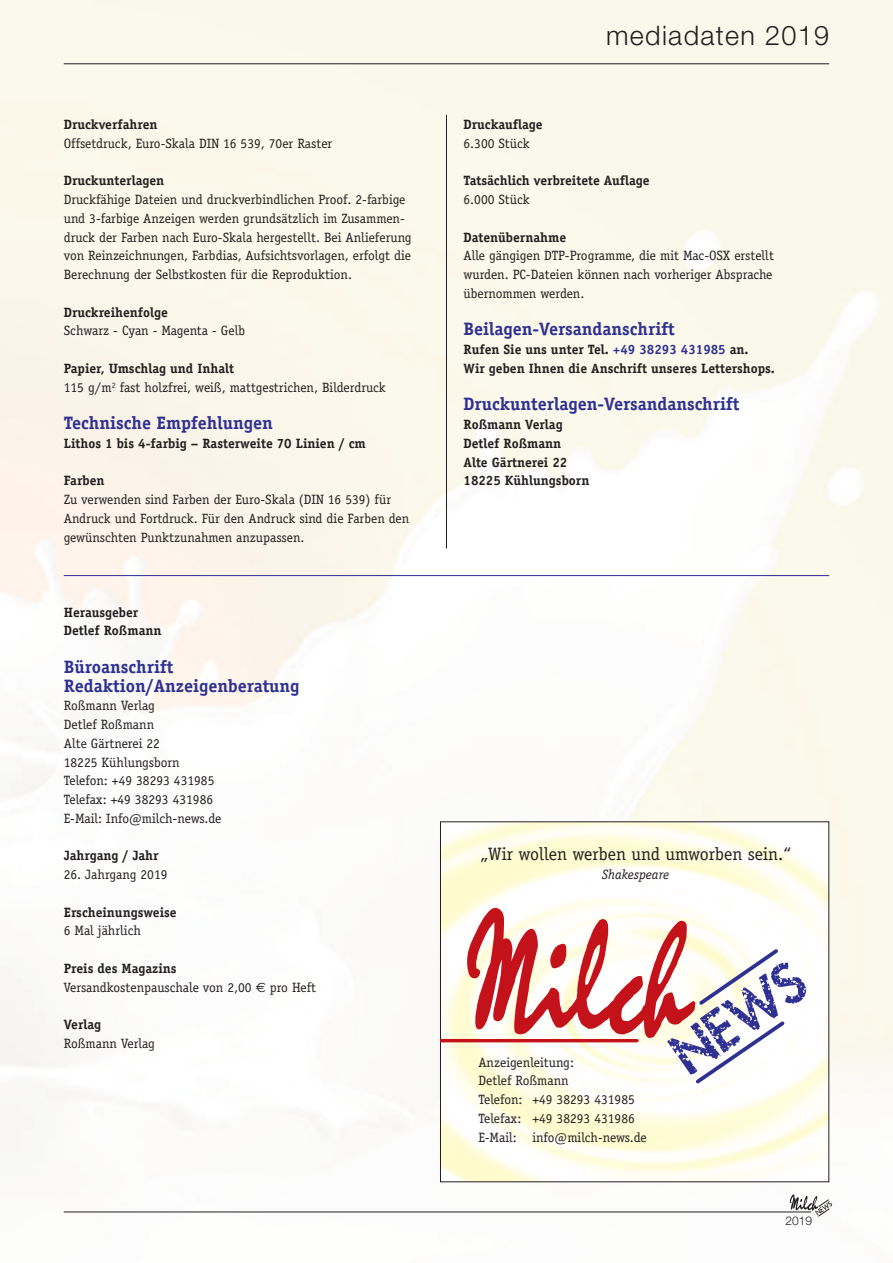
<style>
.page{position:relative;width:893px;height:1263px;background:#fff}
.page>*{position:absolute;margin:0;border:0;box-sizing:border-box;transform-origin:0 0}
.t1{font:300 27px "Helvetica Neue";letter-spacing:.05em;color:#231f20}
.t2{font:700 18px/18.8px "Officina Serif";color:#2e3092}
.t3{font:18px "Officina Serif";color:#231f20}
.t4{font:13.5px/18.8px "Officina Serif";color:#231f20}
.t5{font:700 13.5px/18.8px "Officina Serif";color:#231f20}
.t6{font:italic 13.5px "Officina Serif";color:#231f20}
.t7{font:300 12px "Helvetica Neue";color:#231f20}
.s1{font-weight:700}
.s2{font-family:"Euro Sans"}
.s3{color:#2e3092}
</style>
<div class="page">
<hr style="left:64px;top:1211px;width:747px;height:1px;background:#231f20">
<hr style="left:64px;top:63px;width:765px;height:1px;background:#231f20">
<svg style="left:790px;top:1194px;width:42px;height:22px"></svg>
<hr style="left:64px;top:575px;width:765px;height:1px;background:#2e3092">
<hr style="left:446px;top:115px;width:1px;height:434px;background:#231f20">
<svg style="left:466px;top:908px;width:340px;height:175px"></svg>
<hr style="left:440px;top:1039px;width:197px;height:3px;background:#c4121a">
<p class="t5" style="left:64px;top:116px;width:95px">Druckverfahren</p>
<p class="t4" style="left:64px;top:134px;width:270px">Offsetdruck, Euro-Skala DIN 16 539, 70er Raster</p>
<p class="t5" style="left:64px;top:172px;width:102px">Druckunterlagen</p>
<p class="t4" style="left:64px;top:190px;width:349px">Druckfähige Dateien und druckverbindlichen Proof. 2-farbige und 3-farbige Anzeigen werden grundsätzlich im Zusammen&shy;druck der Farben nach Euro-Skala hergestellt. Bei Anlieferung von Reinzeichnungen, Farbdias, Aufsichtsvorlagen, erfolgt die Berechnung der Selbstkosten für die Reproduktion.</p>
<p class="t5" style="left:64px;top:304px;width:106px">Druckreihenfolge</p>
<p class="t4" style="left:64px;top:321px;width:183px">Schwarz - Cyan - Magenta - Gelb</p>
<p class="t4" style="left:64px;top:359px;width:324px"><span class="s1">Papier, Umschlag und Inhalt<br></span>115 g/m<sup>2</sup> fast holzfrei, weiß, mattgestrichen, Bilderdruck</p>
<h2 class="t2" style="left:64px;top:415px;width:210px">Technische Empfehlungen</h2>
<p class="t5" style="left:64px;top:435px;width:303px">Lithos 1 bis 4-farbig – Rasterweite 70 Linien / cm</p>
<p class="t5" style="left:64px;top:472px;width:42px">Farben</p>
<p class="t4" style="left:64px;top:490px;width:347px">Zu verwenden sind Farben der Euro-Skala (DIN 16 539) für<br>Andruck und Fortdruck. Für den Andruck sind die Farben den gewünschten Punktzunahmen anzupassen.</p>
<p class="t5" style="left:64px;top:604px;width:99px">Herausgeber<br>Detlef Roßmann</p>
<h2 class="t2" style="left:64px;top:659px;width:237px">Büroanschrift<br>Redaktion/Anzeigenberatung</h2>
<p class="t4" style="left:64px;top:696px;width:159px">Roßmann Verlag<br>Detlef Roßmann<br>Alte Gärtnerei 22<br>18225 Kühlungsborn<br>Telefon: +49 38293 431985<br>Telefax: +49 38293 431986<br>E-Mail: Info@milch-news.de</p>
<p class="t5" style="left:64px;top:847px;width:96px">Jahrgang / Jahr</p>
<p class="t4" style="left:64px;top:865px;width:105px">26. Jahrgang 2019</p>
<p class="t5" style="left:64px;top:904px;width:114px">Erscheinungsweise</p>
<p class="t4" style="left:64px;top:921px;width:79px">6 Mal jährlich</p>
<p class="t4" style="left:64px;top:959px;width:254px"><span class="s1">Preis des Magazins<br></span>Versandkostenpauschale von 2,00 <span class="s2">€</span> pro Heft</p>
<p class="t5" style="left:64px;top:1016px;width:39px">Verlag</p>
<p class="t4" style="left:64px;top:1034px;width:93px">Roßmann Verlag</p>
<h1 class="t1" style="left:606px;top:25px;width:225px">mediadaten 2019</h1>
<p class="t5" style="left:463px;top:116px;width:81px">Druckauflage</p>
<p class="t4" style="left:463px;top:134px;width:68px">6.300 Stück</p>
<p class="t5" style="left:463px;top:172px;width:188px">Tatsächlich verbreitete Auflage</p>
<p class="t4" style="left:463px;top:190px;width:68px">6.000 Stück</p>
<p class="t5" style="left:463px;top:229px;width:104px">Datenübernahme</p>
<p class="t4" style="left:463px;top:246px;width:312px;text-align:justify">Alle gängigen DTP-Programme, die mit Mac-OSX erstellt wurden. PC-Dateien können nach vorheriger Absprache übernommen werden.</p>
<h2 class="t2" style="left:463px;top:321px;width:213px">Beilagen-Versandanschrift</h2>
<p class="t5" style="left:463px;top:341px;width:313px">Rufen Sie uns unter Tel. <span class="s3">+49 38293 431985</span> an.<br>Wir geben Ihnen die Anschrift unseres Lettershops.</p>
<h2 class="t2" style="left:463px;top:396px;width:278px">Druckunterlagen-Versandanschrift</h2>
<p class="t5" style="left:463px;top:416px;width:127px">Roßmann Verlag<br>Detlef Roßmann<br>Alte Gärtnerei 22<br>18225 Kühlungsborn</p>
<h2 class="t3" style="left:480px;top:844px;width:312px">„Wir wollen werben und umworben sein.“</h2>
<p class="t6" style="left:602px;top:866px;width:68px">Shakespeare</p>
<p class="t4" style="left:478px;top:1052px;width:170px">Anzeigenleitung:<br>Detlef Roßmann<br>Telefon: +49 38293 431985<br>Telefax: +49 38293 431986<br>E-Mail: info@milch-news.de</p>
<p class="t7" style="left:785px;top:1216px;width:28px">2019</p>
</div>
